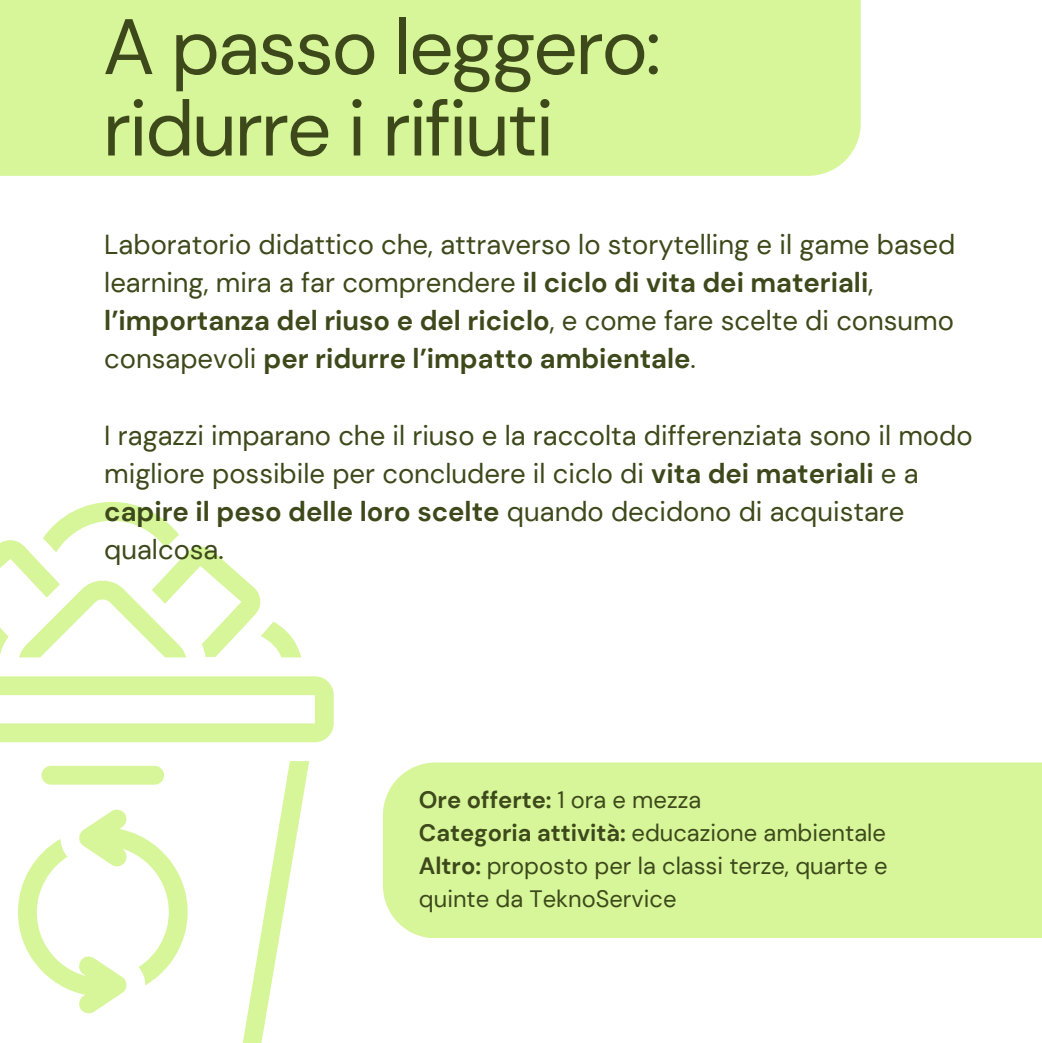
<style>
.page{position:relative;width:1042px;height:1043px;background:#fff}
.page>*{position:absolute;margin:0;border:0;box-sizing:border-box;transform-origin:0 0}
.t1{font:78.4px/81.4px "DM Sans";letter-spacing:-.03em;color:#3d491a}
.t2{font:27.47px/38.1px "DM Sans";color:#3d491a}
.t3{font:23.62px "DM Sans";color:#3d491a}
.t4{font:700 23.62px "DM Sans";color:#3d491a}
.s1{font-weight:700}
.s2{font-weight:400}
</style>
<div class="page">
<div style="left:383px;top:762px;width:658px;height:176px;background:#d7f69a"></div>
<div style="left:0;top:0;width:860px;height:176px;background:#d7f69a"></div>
<svg style="left:0;top:676px;width:333px;height:66px"></svg>
<svg style="left:18px;top:761px;width:291px;height:281px"></svg>
<svg style="left:0;top:502px;width:301px;height:155px"></svg>
<p class="t1" style="left:103px;top:7px;width:560px">A passo leggero: ridurre i rifiuti</p>
<p class="t2" style="left:104px;top:225px;width:852px">Laboratorio didattico che, attraverso lo storytelling e il game based learning, mira a far comprendere <span class="s1">il ciclo di vita dei materiali</span>, <span class="s1">l’importanza del riuso e del riciclo</span>, e come fare scelte di consumo consapevoli <span class="s1">per ridurre l’impatto ambientale</span>.</p>
<p class="t2" style="left:104px;top:416px;width:869px">I ragazzi imparano che il riuso e la raccolta differenziata sono il modo migliore possibile per concludere il ciclo di <span class="s1">vita dei materiali</span> e a <span class="s1">capire il peso delle loro scelte</span> quando decidono di acquistare qualcosa.</p>
<h1 class="t4" style="left:419px;top:784px;width:284px">Ore offerte: <span class="s2">1 ora e mezza</span></h1>
<h2 class="t3" style="left:419px;top:817px;width:468px"><span class="s1">Categoria attività:</span> educazione ambientale</h2>
<h2 class="t3" style="left:419px;top:850px;width:470px"><span class="s1">Altro:</span> proposto per la classi terze, quarte e</h2>
<p class="t3" style="left:419px;top:883px;width:259px">quinte da TeknoService</p>
</div>
